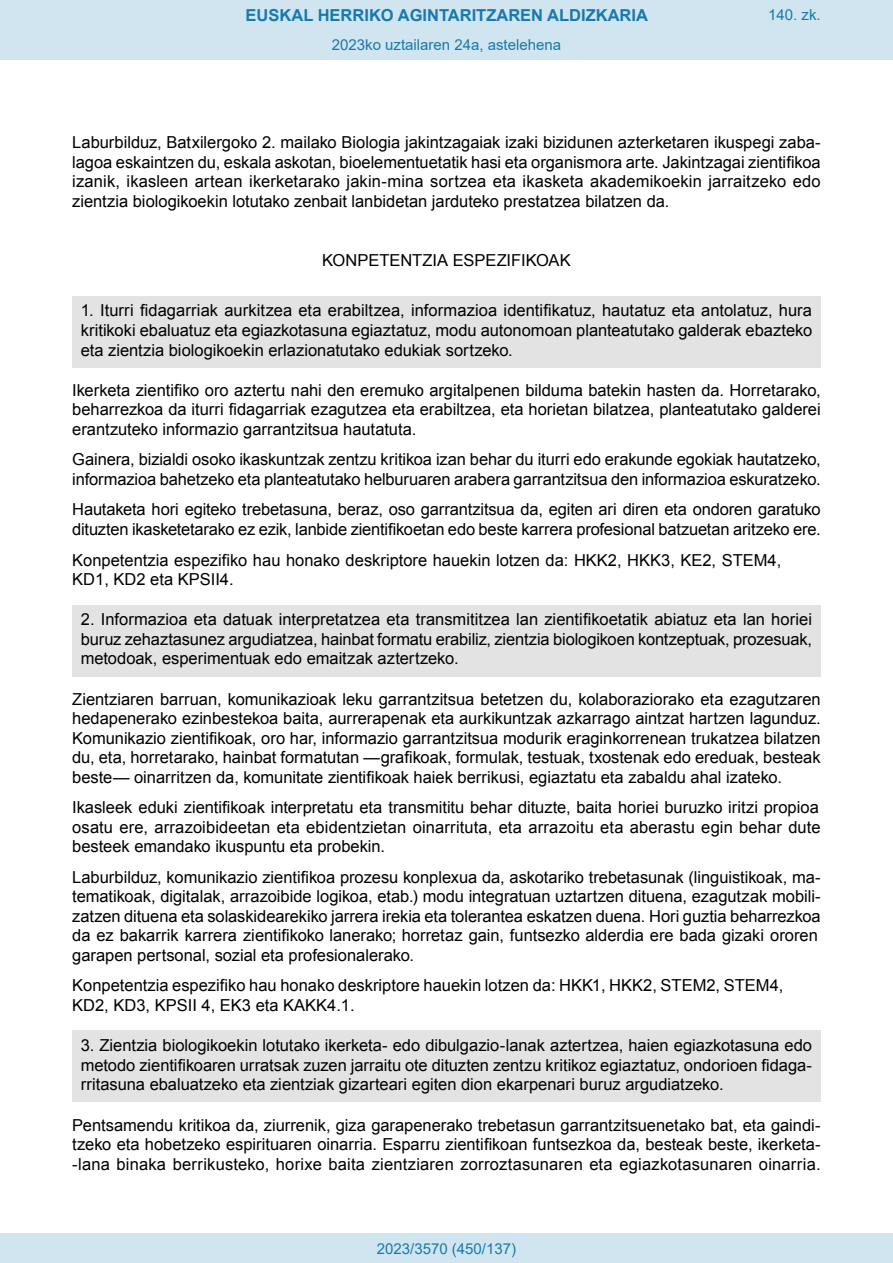
<style>
.page{position:relative;width:893px;height:1263px;background:#fff}
.page>*{position:absolute;margin:0;border:0;box-sizing:border-box;transform-origin:0 0}
.t1{font:16.5px/19.5px "Arial";letter-spacing:-.005em;color:#000;text-align:justify}
.t2{font:700 16.5px "Arial";color:#1879ad}
.Paginacion_Centro{font:15px "Arial";color:#1879ad}
</style>
<div class="page">
<div style="left:72px;top:296px;width:749px;height:71px;background:#e3e3e3"></div>
<div style="left:72px;top:605px;width:749px;height:71px;background:#e3e3e3"></div>
<div style="left:72px;top:1030px;width:749px;height:72px;background:#e3e3e3"></div>
<div style="left:0;top:0;width:893px;height:60px;background:#d0e5f0"></div>
<div style="left:0;top:1233px;width:893px;height:30px;background:#d0e5f0"></div>
<p class="t2" style="left:246px;top:3px;width:404px">EUSKAL HERRIKO AGINTARITZAREN ALDIZKARIA</p>
<p class="Paginacion_Centro" style="left:768px;top:5px;width:54px">140. zk.</p>
<p class="Paginacion_Centro" style="left:332px;top:35px;width:231px">2023ko uztailaren 24a, astelehena</p>
<p class="t1" style="left:72px;top:133px;width:750px">Laburbilduz, Batxilergoko 2. mailako Biologia jakintzagaiak izaki bizidunen azterketaren ikuspegi zaba&shy;lagoa eskaintzen du, eskala askotan, bioelementuetatik hasi eta organismora arte. Jakintzagai zientifikoa izanik, ikasleen artean ikerketarako jakin-mina sortzea eta ikasketa akademikoekin jarraitzeko edo zientzia biologikoekin lotutako zenbait lanbidetan jarduteko prestatzea bilatzen da.</p>
<p class="t1" style="left:322px;top:251px;width:250px">KONPETENTZIA ESPEZIFIKOAK</p>
<p class="t1" style="left:81px;top:301px;width:733px">1. Iturri fidagarriak aurkitzea eta erabiltzea, informazioa identifikatuz, hautatuz eta antolatuz, hura kritikoki ebaluatuz eta egiazkotasuna egiaztatuz, modu autonomoan planteatutako galderak ebazteko eta zientzia biologikoekin erlazionatutako edukiak sortzeko.</p>
<p class="t1" style="left:72px;top:380px;width:750px">Ikerketa zientifiko oro aztertu nahi den eremuko argitalpenen bilduma batekin hasten da. Horretarako, beharrezkoa da iturri fidagarriak ezagutzea eta erabiltzea, eta horietan bilatzea, planteatutako galderei erantzuteko informazio garrantzitsua hautatuta.</p>
<p class="t1" style="left:72px;top:450px;width:750px">Gainera, bizialdi osoko ikaskuntzak zentzu kritikoa izan behar du iturri edo erakunde egokiak hautatzeko, informazioa bahetzeko eta planteatutako helburuaren arabera garrantzitsua den informazioa eskuratzeko.</p>
<p class="t1" style="left:72px;top:500px;width:750px">Hautaketa hori egiteko trebetasuna, beraz, oso garrantzitsua da, egiten ari diren eta ondoren garatuko dituzten ikasketetarako ez ezik, lanbide zientifikoetan edo beste karrera profesional batzuetan aritzeko ere.</p>
<p class="t1" style="left:72px;top:550px;width:710px">Konpetentzia espezifiko hau honako deskriptore hauekin lotzen da: HKK2, HKK3, KE2, STEM4,<br>KD1, KD2 eta KPSII4.</p>
<p class="t1" style="left:81px;top:610px;width:733px">2. Informazioa eta datuak interpretatzea eta transmititzea lan zientifikoetatik abiatuz eta lan horiei buruz zehaztasunez argudiatzea, hainbat formatu erabiliz, zientzia biologikoen kontzeptuak, prozesuak, metodoak, esperimentuak edo emaitzak aztertzeko.</p>
<p class="t1" style="left:72px;top:689px;width:750px">Zientziaren barruan, komunikazioak leku garrantzitsua betetzen du, kolaboraziorako eta ezagutzaren hedapenerako ezinbestekoa baita, aurrerapenak eta aurkikuntzak azkarrago aintzat hartzen lagunduz.<br>Komunikazio zientifikoak, oro har, informazio garrantzitsua modurik eraginkorrenean trukatzea bilatzen du, eta, horretarako, hainbat formatutan —grafikoak, formulak, testuak, txostenak edo ereduak, besteak beste— oinarritzen da, komunitate zientifikoak haiek berrikusi, egiaztatu eta zabaldu ahal izateko.</p>
<p class="t1" style="left:72px;top:798px;width:750px">Ikasleek eduki zientifikoak interpretatu eta transmititu behar dituzte, baita horiei buruzko iritzi propioa osatu ere, arrazoibideetan eta ebidentzietan oinarrituta, eta arrazoitu eta aberastu egin behar dute besteek emandako ikuspuntu eta probekin.</p>
<p class="t1" style="left:72px;top:867px;width:750px;text-align:left">Laburbilduz, komunikazio zientifikoa prozesu konplexua da, askotariko trebetasunak (linguistikoak, ma&shy;tematikoak, digitalak, arrazoibide logikoa, etab.) modu integratuan uztartzen dituena, ezagutzak mobili&shy;zatzen dituena eta solaskidearekiko jarrera irekia eta tolerantea eskatzen duena. Hori guztia beharrezkoa da ez bakarrik karrera zientifikoko lanerako; horretaz gain, funtsezko alderdia ere bada gizaki ororen garapen pertsonal, sozial eta profesionalerako.</p>
<p class="t1" style="left:72px;top:976px;width:713px">Konpetentzia espezifiko hau honako deskriptore hauekin lotzen da: HKK1, HKK2, STEM2, STEM4,<br>KD2, KD3, KPSII 4, EK3 eta KAKK4.1.</p>
<p class="t1" style="left:81px;top:1036px;width:733px">3. Zientzia biologikoekin lotutako ikerketa- edo dibulgazio-lanak aztertzea, haien egiazkotasuna edo metodo zientifikoaren urratsak zuzen jarraitu ote dituzten zentzu kritikoz egiaztatuz, ondorioen fidaga&shy;rritasuna ebaluatzeko eta zientziak gizarteari egiten dion ekarpenari buruz argudiatzeko.</p>
<p class="t1" style="left:72px;top:1115px;width:750px">Pentsamendu kritikoa da, ziurrenik, giza garapenerako trebetasun garrantzitsuenetako bat, eta gaindi&shy;tzeko eta hobetzeko espirituaren oinarria. Esparru zientifikoan funtsezkoa da, besteak beste, ikerketa--lana binaka berrikusteko, horixe baita zientziaren zorroztasunaren eta egiazkotasunaren oinarria.</p>
<p class="Paginacion_Centro" style="left:377px;top:1238px;width:141px">2023/3570 (450/137)</p>
</div>
